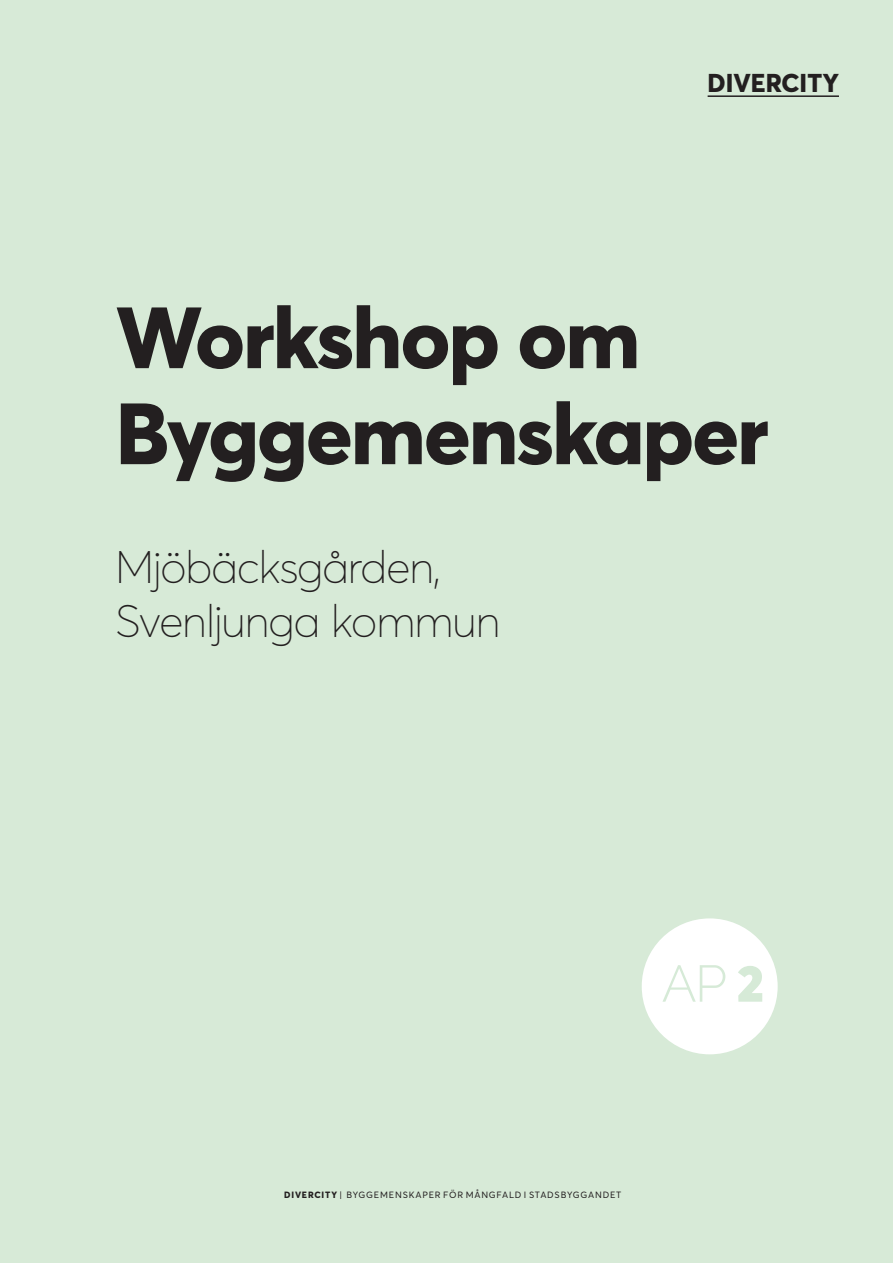
<style>
.page{position:relative;width:893px;height:1263px;background:#d7ead7}
.page>*{position:absolute;margin:0;border:0;box-sizing:border-box;transform-origin:0 0}
.Headline1_45_48_Extr{font:800 85.5px "Averta";letter-spacing:-.02em;color:#231f20}
.t1{font:300 51.45px "Raleway";color:#d6ead7}
.TIP_Rubrik_45_54_Thi{font:100 45px "Averta";letter-spacing:-.02em;color:#231f20}
.TIP_Ingress_17_18_Li{font:800 25.5px "Averta";color:#231f20}
.TIP_footer{font:9px "Averta";letter-spacing:.09em;color:#231f20}
.s1{font-family:"Averta";font-weight:900}
.s2{font-weight:800}
</style>
<div class="page">
<hr style="left:708px;top:95px;width:131px;height:2px;background:#231f20">
<div style="left:642px;top:918px;width:136px;height:136px;background:#fff;border-radius:50%"></div>
<p class="TIP_Ingress_17_18_Li" style="left:708px;top:66px;width:133px">DIVERCITY</p>
<p class="Headline1_45_48_Extr" style="left:116px;top:283px;width:526px">Workshop om</p>
<p class="Headline1_45_48_Extr" style="left:116px;top:379px;width:655px">Byggemenskaper</p>
<p class="TIP_Rubrik_45_54_Thi" style="left:116px;top:539px;width:327px">Mjöbäcksgården,</p>
<p class="TIP_Rubrik_45_54_Thi" style="left:116px;top:593px;width:386px">Svenljunga kommun</p>
<p class="t1" style="left:662px;top:953px;width:103px">AP <span class="s1">2</span></p>
<p class="TIP_footer" style="left:284px;top:1190px;width:339px"><span class="s2">DIVERCITY</span> | BYGGEMENSKAPER FÖR MÅNGFALD I STADSBYGGANDET</p>
</div>
